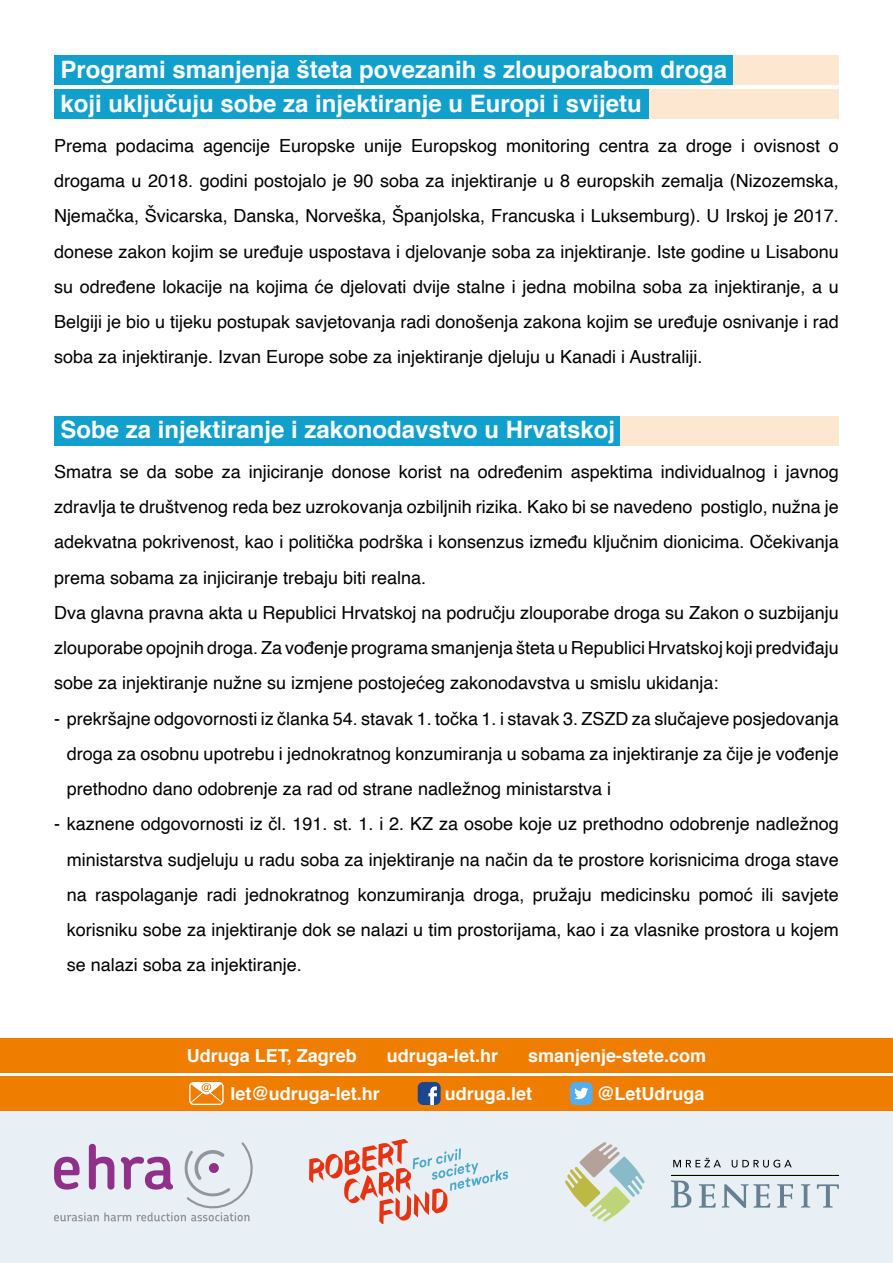
<style>
.page{position:relative;width:893px;height:1263px;background:#fff}
.page>*{position:absolute;margin:0;border:0;box-sizing:border-box;transform-origin:0 0}
.Pitanje{font:700 24px "Helvetica";color:#fff}
.t1{font:18px/35.2px "Helvetica";color:#000;text-align:justify}
.Pitanje-2{font:700 18px "Helvetica";color:#fff}
</style>
<div class="page">
<div style="left:273px;top:416px;width:566px;height:30px;background:#fee7d1"></div>
<div style="left:245px;top:89px;width:594px;height:30px;background:#fee7d1"></div>
<div style="left:161px;top:55px;width:678px;height:30px;background:#fee7d1"></div>
<div style="left:54px;top:416px;width:566px;height:30px;background:#10a0cb"></div>
<div style="left:54px;top:55px;width:678px;height:30px;background:#10a0cb"></div>
<div style="left:54px;top:89px;width:594px;height:30px;background:#10a0cb"></div>
<div style="left:0;top:1105px;width:893px;height:158px;background:#e8f0f5"></div>
<svg style="left:54px;top:1142px;width:199px;height:79px"></svg>
<svg style="left:309px;top:1139px;width:199px;height:84px"></svg>
<svg style="left:565px;top:1142px;width:80px;height:80px"></svg>
<hr style="left:672px;top:1174px;width:167px;height:1px;background:#000">
<svg style="left:673px;top:1158px;width:48px;height:9px"></svg>
<svg style="left:732px;top:1160px;width:60px;height:7px"></svg>
<svg style="left:671px;top:1180px;width:20px;height:28px"></svg>
<svg style="left:699px;top:1184px;width:17px;height:24px"></svg>
<svg style="left:777px;top:1184px;width:16px;height:24px"></svg>
<svg style="left:722px;top:1184px;width:48px;height:24px"></svg>
<svg style="left:801px;top:1184px;width:9px;height:24px"></svg>
<svg style="left:817px;top:1184px;width:22px;height:23px"></svg>
<div style="left:0;top:1076px;width:893px;height:34px;background:#ef7d00"></div>
<div style="left:418px;top:1082px;width:23px;height:23px;background:#1c468d;border-radius:6px"></div>
<svg style="left:428px;top:1086px;width:9px;height:19px"></svg>
<div style="left:570px;top:1082px;width:23px;height:23px;background:#54aded;border-radius:6px"></div>
<svg style="left:574px;top:1088px;width:14px;height:12px"></svg>
<svg style="left:189px;top:1082px;width:35px;height:23px"></svg>
<div style="left:0;top:1038px;width:893px;height:34px;background:#ef7d00"></div>
<p class="Pitanje" style="left:60px;top:50px;width:668px">Programi smanjenja šteta povezanih s zlouporabom droga</p>
<p class="Pitanje" style="left:60px;top:84px;width:583px">koji uključuju sobe za injektiranje u Europi i svijetu</p>
<p class="t1" style="left:54px;top:128px;width:786px">Prema podacima agencije Europske unije Europskog monitoring centra za droge i ovisnost o drogama u 2018. godini postojalo je 90 soba za injektiranje u 8 europskih zemalja (Nizozemska, Njemačka, Švicarska, Danska, Norveška, Španjolska, Francuska i Luksemburg). U Irskoj je 2017. donese zakon kojim se uređuje uspostava i djelovanje soba za injektiranje. Iste godine u Lisabonu su određene lokacije na kojima će djelovati dvije stalne i jedna mobilna soba za injektiranje, a u Belgiji je bio u tijeku postupak savjetovanja radi donošenja zakona kojim se uređuje osnivanje i rad soba za injektiranje. Izvan Europe sobe za injektiranje djeluju u Kanadi i Australiji.</p>
<p class="Pitanje" style="left:60px;top:410px;width:556px">Sobe za injektiranje i zakonodavstvo u Hrvatskoj</p>
<p class="t1" style="left:54px;top:454px;width:786px">Smatra se da sobe za injiciranje donose korist na određenim aspektima individualnog i javnog zdravlja te društvenog reda bez uzrokovanja ozbiljnih rizika. Kako bi se navedeno postiglo, nužna je adekvatna pokrivenost, kao i politička podrška i konsenzus između ključnim dionicima. Očekivanja prema sobama za injiciranje trebaju biti realna.</p>
<p class="t1" style="left:54px;top:595px;width:786px">Dva glavna pravna akta u Republici Hrvatskoj na području zlouporabe droga su Zakon o suzbijanju zlouporabe opojnih droga. Za vođenje programa smanjenja šteta u Republici Hrvatskoj koji predviđaju sobe za injektiranje nužne su izmjene postojećeg zakonodavstva u smislu ukidanja:</p>
<p class="t1" style="left:67px;top:701px;width:774px;text-indent:-13px">- prekršajne odgovornosti iz članka 54. stavak 1. točka 1. i stavak 3. ZSZD za slučajeve posjedovanja droga za osobnu upotrebu i jednokratnog konzumiranja u sobama za injektiranje za čije je vođenje prethodno dano odobrenje za rad od strane nadležnog ministarstva i</p>
<p class="t1" style="left:67px;top:807px;width:774px;text-indent:-13px">- kaznene odgovornosti iz čl. 191. st. 1. i 2. KZ za osobe koje uz prethodno odobrenje nadležnog ministarstva sudjeluju u radu soba za injektiranje na način da te prostore korisnicima droga stave na raspolaganje radi jednokratnog konzumiranja droga, pružaju medicinsku pomoć ili savjete korisniku sobe za injektiranje dok se nalazi u tim prostorijama, kao i za vlasnike prostora u kojem se nalazi soba za injektiranje.</p>
<p class="Pitanje-2" style="left:187px;top:1041px;width:172px">Udruga LET, Zagreb</p>
<p class="Pitanje-2" style="left:387px;top:1041px;width:113px">udruga-let.hr</p>
<p class="Pitanje-2" style="left:528px;top:1041px;width:180px">smanjenje-stete.com</p>
<p class="Pitanje-2" style="left:230px;top:1079px;width:151px">let@udruga-let.hr</p>
<p class="Pitanje-2" style="left:445px;top:1079px;width:89px">udruga.let</p>
<p class="Pitanje-2" style="left:597px;top:1079px;width:109px">@LetUdruga</p>
</div>
